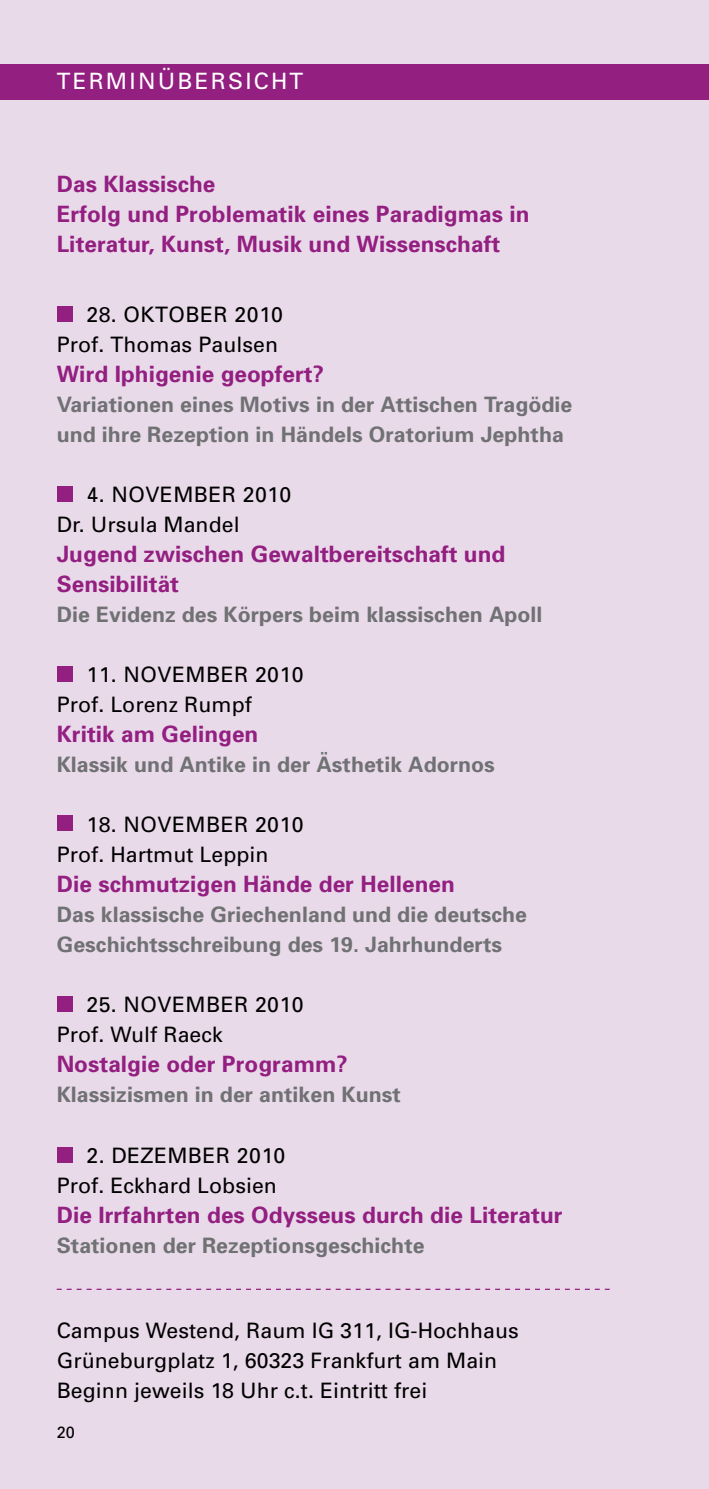
<style>
.page{position:relative;width:709px;height:1489px;background:#fff}
.page>*{position:absolute;margin:0;border:0;box-sizing:border-box;transform-origin:0 0}
.t1{font:700 22.5px/30px "Univers";letter-spacing:.005em;color:#931f81}
.t2{font:22.5px "Univers";letter-spacing:.1em;color:#fff}
.t3{font:700 21.25px/30px "Univers";letter-spacing:.005em;color:#707173}
.t4{font:21.25px/30px "Univers";letter-spacing:.005em;color:#000}
.t5{font:16.25px "Univers";color:#000}
</style>
<div class="page">
<div style="left:0;top:0;width:709px;height:1488px;background:#e9daea"></div>
<div style="left:0;top:64px;width:709px;height:35px;background:#931f81"></div>
<div style="left:57px;top:306px;width:15px;height:16px;background:#931f81"></div>
<div style="left:57px;top:486px;width:15px;height:15px;background:#931f81"></div>
<div style="left:57px;top:666px;width:15px;height:16px;background:#931f81"></div>
<div style="left:57px;top:815px;width:15px;height:16px;background:#931f81"></div>
<div style="left:57px;top:996px;width:15px;height:16px;background:#931f81"></div>
<div style="left:57px;top:1146px;width:15px;height:16px;background:#931f81"></div>
<svg style="left:57px;top:1288px;width:552px;height:1px"></svg>
<p class="t2" style="left:57px;top:67px;width:248px">TERM INÜ BERSICHT</p>
<p class="t1" style="left:57px;top:168px;width:474px">Das Klassische<br>Erfolg und Problematik eines Paradigmas in<br>Literatur, Kunst, Musik und Wissenschaft</p>
<p class="t4" style="left:57px;top:299px;width:228px;text-align:right">28. OKTOBER 2010<br>Prof. Thomas Paulsen</p>
<p class="t1" style="left:57px;top:358px;width:269px">Wird Iphigenie geopfert?</p>
<p class="t3" style="left:57px;top:389px;width:517px">Variationen eines Motivs in der Attischen Tragödie und ihre Rezeption in Händels Oratorium Jephtha</p>
<p class="t4" style="left:57px;top:479px;width:236px;text-indent:30px">4. NOVEM BER 2010<br>Dr. Ursula Mandel</p>
<p class="t1" style="left:57px;top:538px;width:450px">Jugend zwischen Gewaltbereitschaft und<br>Sensibilität</p>
<p class="t3" style="left:57px;top:599px;width:487px">Die Evidenz des Körpers beim klassischen Apoll</p>
<p class="t4" style="left:57px;top:659px;width:248px;text-indent:30px">11. NOVEMBER 2010<br>Prof. Lorenz Rumpf</p>
<p class="t1" style="left:57px;top:718px;width:203px">Kritik am Gelingen</p>
<p class="t3" style="left:57px;top:749px;width:440px">Klassik und Antike in der Ästhetik Adornos</p>
<p class="t4" style="left:57px;top:809px;width:248px;text-indent:30px">18. NOVEMBER 2010<br>Prof. Hartmut Leppin</p>
<p class="t1" style="left:57px;top:868px;width:400px">Die schmutzigen Hände der Hellenen</p>
<p class="t3" style="left:57px;top:899px;width:472px">Das klassische Griechenland und die deutsche<br>Geschichtsschreibung des 19. Jahrhunderts</p>
<p class="t4" style="left:57px;top:989px;width:248px;text-indent:30px">25. NOVEM BER 2010<br>Prof. Wulf Raeck</p>
<p class="t1" style="left:57px;top:1048px;width:292px">Nostalgie oder Programm?</p>
<p class="t3" style="left:57px;top:1079px;width:345px">Klassizismen in der antiken Kunst</p>
<p class="t4" style="left:57px;top:1139px;width:230px;text-indent:30px">2. DEZEM BER 2010<br>Prof. Eckhard Lobsien</p>
<p class="t1" style="left:57px;top:1198px;width:507px">Die Irrfahrten des Odysseus durch die Literatur</p>
<p class="t3" style="left:57px;top:1229px;width:369px">Stationen der Rezeptionsgeschichte</p>
<p class="t4" style="left:57px;top:1314px;width:463px">Campus Westend, Raum IG 311, IG-Hochhaus<br>Grüneburgplatz 1, 60323</p>
<p class="t4" style="left:57px;top:1344px;width:442px;text-indent:254px">Frankfurt am Main<br>Beginn jeweils 18 Uhr c.t. Eintritt frei</p>
<p class="t5" style="left:57px;top:1422px;width:20px">20</p>
</div>
